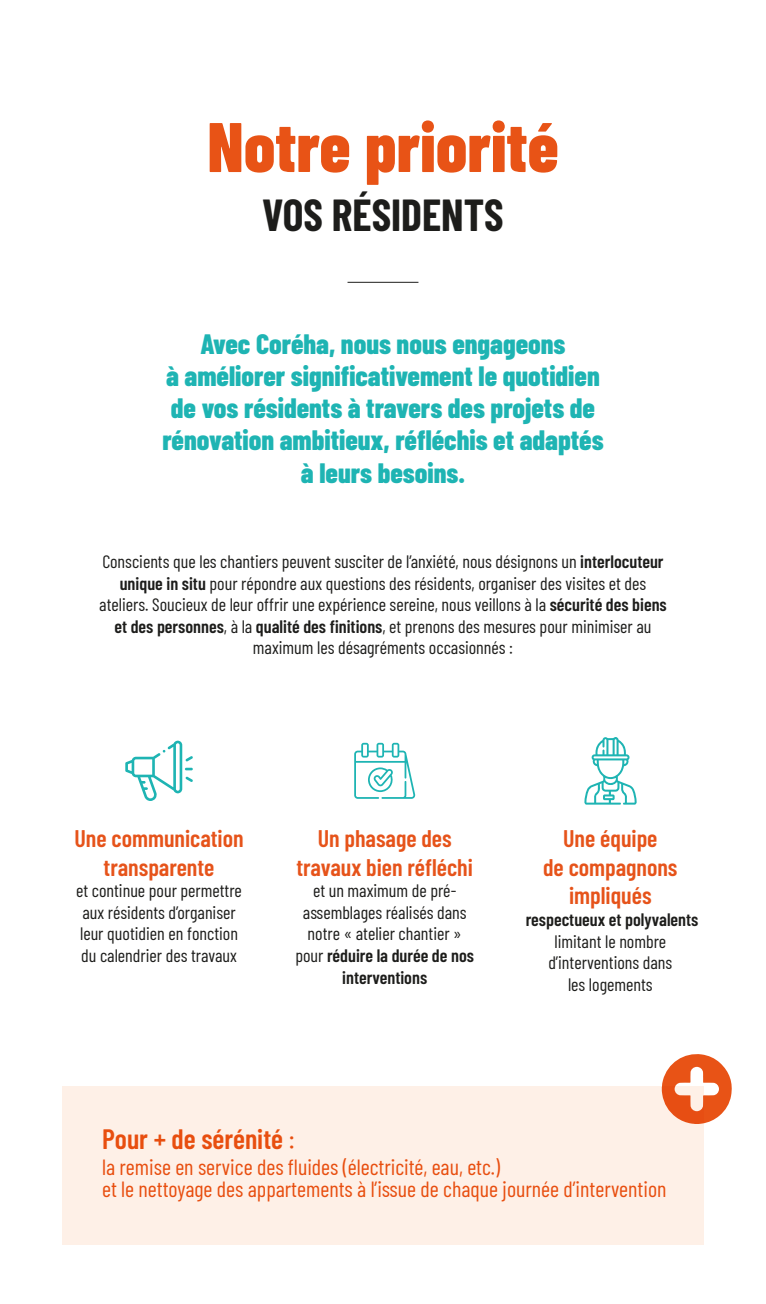
<style>
.page{position:relative;width:766px;height:1304px;background:#fff}
.page>*{position:absolute;margin:0;border:0;box-sizing:border-box;transform-origin:0 0}
.t1{font:800 70px "Barlow Condensed";color:#e85316}
.t2{font:700 43.8px "Barlow Condensed";color:#1d1d1b}
.t3{font:800 28px/32.2px "Barlow Condensed";color:#1eb4b3;text-align:center}
.t4{font:600 28px "Barlow Condensed";color:#e84e0f}
.t5{font:600 24px/28.8px "Barlow Condensed";color:#e6531a;text-align:center}
.t6{font:22px "Barlow Condensed";color:#e84e0f}
.t7{font:18px/21.6px "Barlow Condensed";color:#1d1d1b;text-align:center}
.s1{font-weight:600}
.s2{font-weight:400}
</style>
<div class="page">
<div style="left:62px;top:1086px;width:641px;height:158px;background:#fef0e7"></div>
<svg style="left:661px;top:1054px;width:71px;height:70px"></svg>
<svg style="left:125px;top:741px;width:68px;height:60px"></svg>
<svg style="left:354px;top:743px;width:61px;height:56px"></svg>
<svg style="left:584px;top:737px;width:52px;height:68px"></svg>
<hr style="left:347px;top:282px;width:71px;height:1px;background:#1d1d1b">
<p class="t1" style="left:207px;top:97px;width:353px">Notre priorité</p>
<p class="t2" style="left:262px;top:184px;width:243px">VOS RÉSIDENTS</p>
<p class="t3" style="left:200px;top:327px;width:366px">Avec Coréha, nous nous engageons</p>
<p class="t3" style="left:162px;top:359px;width:442px">à améliorer significativement le quotidien de vos résidents à travers des projets de rénovation ambitieux, réfléchis et adaptés</p>
<p class="t3" style="left:301px;top:455px;width:165px">à leurs besoins.</p>
<p class="t7" style="left:99px;top:549px;width:569px">Conscients que les chantiers peuvent susciter de l’anxiété, nous désignons un <span class="s1">interlocuteur unique in situ</span> pour répondre aux questions des résidents, organiser des visites et des ateliers. Soucieux de leur offrir une expérience sereine, nous veillons à la <span class="s1">sécurité des biens et des personnes</span>, à la <span class="s1">qualité des finitions</span>, et prenons des mesures pour minimiser au maximum les désagréments occasionnés :</p>
<p class="t5" style="left:74px;top:822px;width:171px">Une communication transparente</p>
<p class="t7" style="left:76px;top:879px;width:167px;text-align:left">et continue pour permettre aux résidents d’organiser leur quotidien en fonction du calendrier des travaux</p>
<p class="t5" style="left:296px;top:822px;width:178px">Un phasage des travaux bien réfléchi</p>
<p class="t7" style="left:295px;top:879px;width:180px">et un maximum de pré&shy;assemblages réalisés dans notre « atelier chantier » pour <span class="s1">réduire la durée de nos interventions</span></p>
<p class="t5" style="left:563px;top:822px;width:96px">Une équipe</p>
<p class="t5" style="left:543px;top:851px;width:136px">de compagnons impliqués</p>
<p class="t7" style="left:525px;top:907px;width:174px"><span class="s1">respectueux et polyvalents </span>limitant le nombre d’interventions dans</p>
<p class="t7" style="left:568px;top:972px;width:86px">les logements</p>
<p class="t4" style="left:102px;top:1119px;width:194px">Pour + de sérénité <span class="s2">:</span></p>
<p class="t6" style="left:102px;top:1151px;width:399px">la remise en service des fluides (électricité, eau, etc.)</p>
<p class="t6" style="left:102px;top:1173px;width:565px">et le nettoyage des appartements à l’issue de chaque journée d’intervention</p>
</div>
